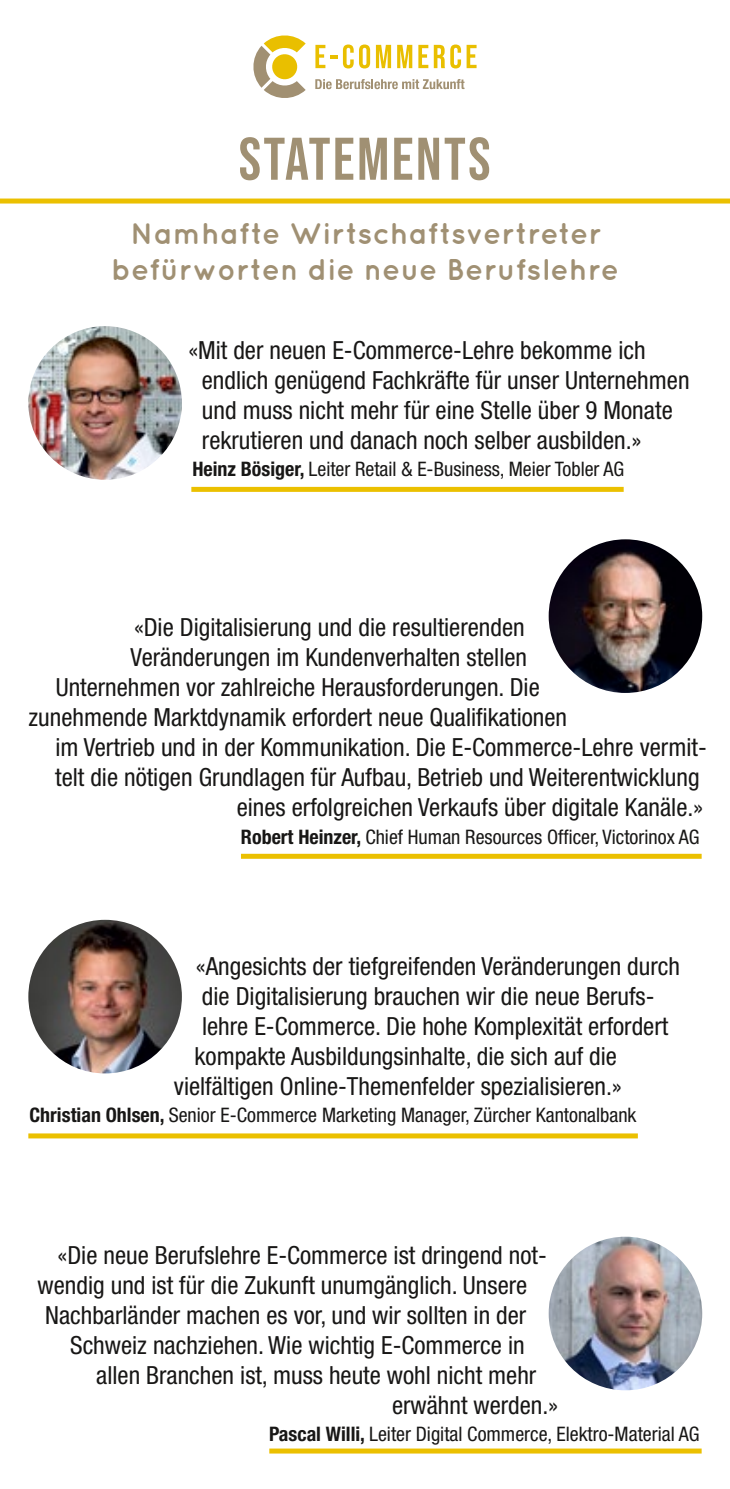
<style>
.page{position:relative;width:730px;height:1489px;background:#fff}
.page>*{position:absolute;margin:0;border:0;box-sizing:border-box;transform-origin:0 0}
.t1{font:60px "Bebas Neue";letter-spacing:.04em;color:#a09073}
.t2{font:700 30px/36px "Quicksand";letter-spacing:.005em;color:#a09073;text-align:center}
.t3{font:condensed 25px/30px "Helvetica Neue LT Std";color:#181716}
.t4{font:condensed 20px "Helvetica Neue LT Std";color:#181716}
.s1{font-weight:700}
</style>
<div class="page">
<div style="left:0;top:198px;width:730px;height:5px;background:#ebc000"></div>
<svg style="left:253px;top:35px;width:53px;height:63px"></svg>
<svg style="left:315px;top:79px;width:149px;height:10px"></svg>
<svg style="left:315px;top:45px;width:55px;height:23px"></svg>
<svg style="left:376px;top:45px;width:15px;height:23px"></svg>
<svg style="left:397px;top:45px;width:15px;height:23px"></svg>
<svg style="left:418px;top:45px;width:10px;height:23px"></svg>
<svg style="left:434px;top:45px;width:27px;height:23px"></svg>
<svg style="left:467px;top:45px;width:10px;height:23px"></svg>
<img style="left:549px;top:1236px;width:153px;height:154px;border-radius:77px">
<img style="left:28px;top:326px;width:154px;height:154px;border-radius:77px">
<img style="left:28px;top:919px;width:154px;height:154px;border-radius:77px">
<div style="left:269px;top:1448px;width:433px;height:5px;background:#ebc000"></div>
<div style="left:28px;top:1133px;width:610px;height:5px;background:#ebc000"></div>
<div style="left:241px;top:853px;width:461px;height:5px;background:#ebc000"></div>
<div style="left:191px;top:487px;width:433px;height:5px;background:#ebc000"></div>
<img style="left:549px;top:539px;width:153px;height:154px;border-radius:77px">
<h1 class="t1" style="left:239px;top:125px;width:253px">STATEMENTS</h1>
<p class="t2" style="left:111px;top:215px;width:509px">Namhafte Wirtschaftsvertreter befürworten die neue Berufslehre</p>
<p class="t3" style="left:202px;top:334px;width:489px;text-indent:-13px">«Mit der neuen E-Commerce-Lehre bekomme ich endlich genügend Fachkräfte für unser Unternehmen und muss nicht mehr für eine Stelle über 9 Monate rekrutieren und danach noch selber ausbilden.»</p>
<p class="t4" style="left:192px;top:457px;width:433px"><span class="s1">Heinz Bösiger,</span> Leiter Retail &amp; E-Business, Meier Tobler AG</p>
<p class="t3" style="left:134px;top:612px;width:392px">«Die Digitalisierung und die resultierenden</p>
<p class="t3" style="left:131px;top:642px;width:398px">Veränderungen im Kundenverhalten stellen</p>
<p class="t3" style="left:56px;top:672px;width:485px">Unternehmen vor zahlreiche Herausforderungen. Die</p>
<p class="t3" style="left:29px;top:702px;width:540px">zunehmende Marktdynamik erfordert neue Qualifikationen</p>
<p class="t3" style="left:56px;top:732px;width:653px">im Vertrieb und in der Kommunikation. Die E-Commerce-Lehre vermit-</p>
<p class="t3" style="left:55px;top:762px;width:646px">telt die nötigen Grundlagen für Aufbau, Betrieb und Weiterentwicklung</p>
<p class="t3" style="left:237px;top:792px;width:468px">eines erfolgreichen Verkaufs über digitale Kanäle.»</p>
<p class="t4" style="left:241px;top:825px;width:460px"><span class="s1">Robert Heinzer,</span> Chief Human Resources Officer, Victorinox AG</p>
<p class="t3" style="left:196px;top:950px;width:486px">«Angesichts der tiefgreifenden Veränderungen durch</p>
<p class="t3" style="left:202px;top:980px;width:454px">die Digitalisierung brauchen wir die neue Berufs-</p>
<p class="t3" style="left:202px;top:1010px;width:468px">lehre E-Commerce. Die hohe Komplexität erfordert</p>
<p class="t3" style="left:194px;top:1040px;width:424px">kompakte Ausbildungsinhalte, die sich auf die</p>
<p class="t3" style="left:174px;top:1070px;width:449px">vielfältigen Online-Themenfelder spezialisieren.»</p>
<p class="t4" style="left:30px;top:1103px;width:608px"><span class="s1">Christian Ohlsen,</span> Senior E-Commerce Marketing Manager, Zürcher Kantonalbank</p>
<p class="t3" style="left:58px;top:1239px;width:491px">«Die neue Berufslehre E-Commerce ist dringend not-</p>
<p class="t3" style="left:38px;top:1269px;width:491px">wendig und ist für die Zukunft unumgänglich. Unsere</p>
<p class="t3" style="left:45px;top:1299px;width:483px">Nachbarländer machen es vor, und wir sollten in der</p>
<p class="t3" style="left:70px;top:1329px;width:456px">Schweiz nachziehen. Wie wichtig E-Commerce in</p>
<p class="t3" style="left:96px;top:1359px;width:442px">allen Branchen ist, muss heute wohl nicht mehr</p>
<p class="t3" style="left:392px;top:1389px;width:168px">erwähnt werden.»</p>
<p class="t4" style="left:269px;top:1422px;width:432px"><span class="s1">Pascal Willi,</span> Leiter Digital Commerce, Elektro-Material AG</p>
</div>
